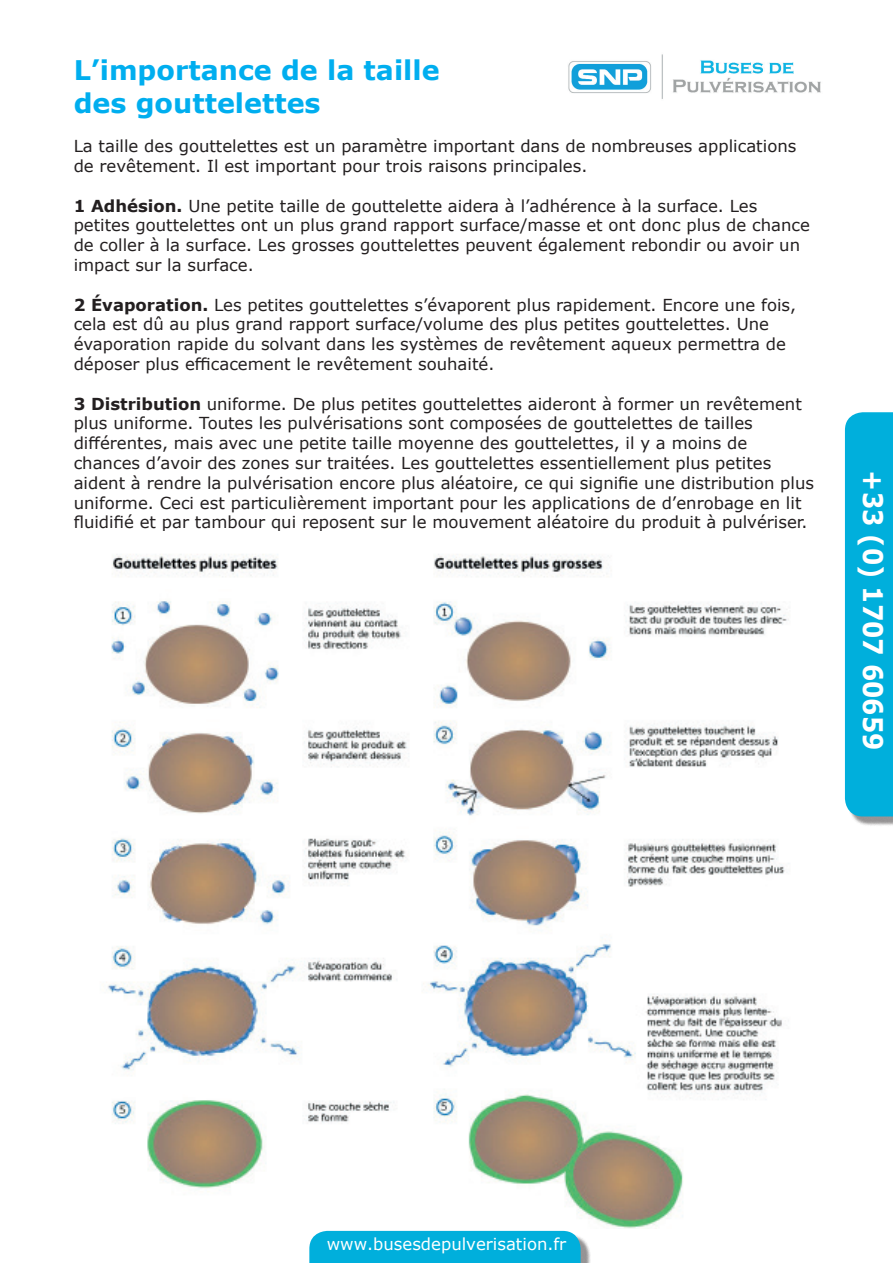
<style>
.page{position:relative;width:893px;height:1263px;background:#fff}
.page>*{position:absolute;margin:0;border:0;box-sizing:border-box;transform-origin:0 0}
.t1{font:700 27px/32.4px "Verdana";color:#00aeef}
.t2{font:700 27px "Verdana";color:#fff;scale:.9 1}
.t3{font:16.5px/19.8px "Verdana";color:#231f20}
.t4{font:16.5px "Verdana";color:#fff}
.s1{font-weight:700}
</style>
<div class="page">
<div style="left:848px;top:415px;width:45px;height:412px;background:#231f20;opacity:.49"></div>
<div style="left:845px;top:412px;width:48px;height:404px;background:#00afdc"></div>
<img style="left:568px;top:54px;width:253px;height:45px">
<div style="left:312px;top:1234px;width:279px;height:29px;background:#231f20;opacity:.49"></div>
<div style="left:309px;top:1231px;width:272px;height:32px;background:#00afdc"></div>
<img style="left:108px;top:554px;width:681px;height:675px">
<h1 class="t1" style="left:74px;top:54px;width:367px">L’importance de la taille des gouttelettes</h1>
<p class="t3" style="left:74px;top:136px;width:724px">La taille des gouttelettes est un paramètre important dans de nombreuses applications de revêtement. Il est important pour trois raisons principales.</p>
<p class="t3" style="left:74px;top:195px;width:738px"><span class="s1">1 Adhésion.</span> Une petite taille de gouttelette aidera à l’adhérence à la surface. Les petites gouttelettes ont un plus grand rapport surface/masse et ont donc plus de chance de coller à la surface. Les grosses gouttelettes peuvent également rebondir ou avoir un impact sur la surface.</p>
<p class="t3" style="left:74px;top:294px;width:724px"><span class="s1">2 Évaporation.</span> Les petites gouttelettes s’évaporent plus rapidement. Encore une fois, cela est dû au plus grand rapport surface/volume des plus petites gouttelettes. Une évaporation rapide du solvant dans les systèmes de revêtement aqueux permettra de déposer plus efficacement le revêtement souhaité.</p>
<p class="t3" style="left:74px;top:393px;width:742px"><span class="s1">3 Distribution</span> uniforme. De plus petites gouttelettes aideront à former un revêtement plus uniforme. Toutes les pulvérisations sont composées de gouttelettes de tailles différentes, mais avec une petite taille moyenne des gouttelettes, il y a moins de chances d’avoir des zones sur traitées. Les gouttelettes essentiellement plus petites aident à rendre la pulvérisation encore plus aléatoire, ce qui signifie une distribution plus uniforme. Ceci est particulièrement important pour les applications de d’enrobage en lit fluidifié et par tambour qui reposent sur le mouvement aléatoire du produit à pulvériser.</p>
<h1 class="t2" style="left:892px;top:470px;width:312px;rotate:90deg">+33 (0) 1707 60659</h1>
<p class="t4" style="left:327px;top:1232px;width:241px">www.busesdepulverisation.fr</p>
</div>
